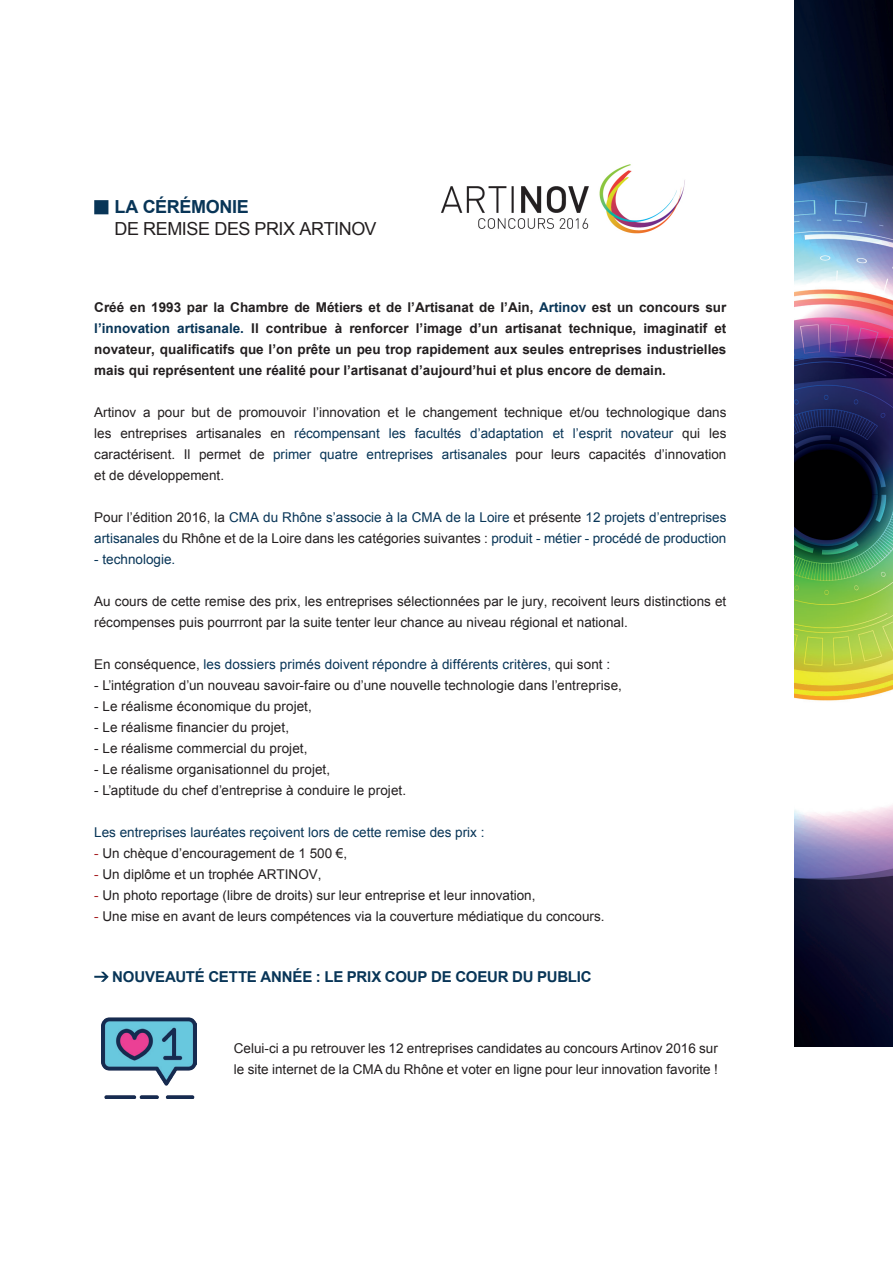
<style>
.page{position:relative;width:893px;height:1263px;background:#fff}
.page>*{position:absolute;margin:0;border:0;box-sizing:border-box;transform-origin:0 0}
.t1{font:18px "Arial";letter-spacing:-.02em;color:#231f20}
.t2{font:700 18px "Arial";letter-spacing:-.02em;color:#083557}
.t3{font:700 15px "Arial";letter-spacing:-.015em;color:#083557}
.t4{font:13.5px/21px "Arial";color:#231f20}
.t5{font:700 13.5px/21px "Arial";color:#231f20;text-align:justify}
.t6{font:13.5px/21px "Arial";color:#083557}
.s1{color:#083557}
.s2{color:#231f20}
.s3{color:#a72023}
</style>
<div class="page">
<img style="left:794px;top:0;width:99px;height:1046px">
<div style="left:94px;top:200px;width:14px;height:14px;background:#083557"></div>
<svg style="left:94px;top:972px;width:15px;height:10px"></svg>
<img style="left:441px;top:164px;width:244px;height:70px">
<img style="left:101px;top:1018px;width:96px;height:81px">
<h1 class="t2" style="left:114px;top:195px;width:136px">LA CÉRÉMONIE</h1>
<h1 class="t1" style="left:114px;top:217px;width:264px">DE REMISE DES PRIX ARTINOV</h1>
<p class="t5" style="left:94px;top:297px;width:634px">Créé en 1993 par la Chambre de Métiers et de l’Artisanat de l’Ain, <span class="s1">Artinov</span> est un concours sur <span class="s1">l’innovation artisanale.</span> Il contribue à renforcer l’image d’un artisanat technique, imaginatif et novateur, qualificatifs que l’on prête un peu trop rapidement aux seules entreprises industrielles mais qui représentent une réalité pour l’artisanat d’aujourd’hui et plus encore de demain.</p>
<p class="t4" style="left:94px;top:402px;width:634px;text-align:justify">Artinov a pour but de promouvoir l’innovation et le changement technique et/ou technologique dans les entreprises artisanales en <span class="s1">récompensant les facultés d’adaptation et l’esprit novateur</span> qui les caractérisent. Il permet de <span class="s1">primer quatre entreprises artisanales</span> pour leurs capacités d’innovation et de développement.</p>
<p class="t6" style="left:94px;top:507px;width:634px"><span class="s2">Pour l’édition 2016, la</span> CMA du Rhône s’associe à la CMA de la Loire <span class="s2">et présente</span> 12 projets d’entreprises artisanales <span class="s2">du Rhône et de la Loire dans les catégories suivantes :</span> produit - métier - procédé de production</p>
<p class="t6" style="left:94px;top:549px;width:83px">- technologie.</p>
<p class="t4" style="left:94px;top:591px;width:634px">Au cours de cette remise des prix, les entreprises sélectionnées par le jury, recoivent leurs distinctions et récompenses puis pourrront par la suite tenter leur chance au niveau régional et national.</p>
<p class="t6" style="left:94px;top:654px;width:517px"><span class="s2">En conséquence,</span> les dossiers primés doivent répondre à différents critères, <span class="s2">qui sont :</span></p>
<p class="t4" style="left:94px;top:675px;width:529px">- L’intégration d’un nouveau savoir-faire ou d’une nouvelle technologie dans l’entreprise,</p>
<p class="t4" style="left:94px;top:696px;width:219px">- Le réalisme économique du projet,</p>
<p class="t4" style="left:94px;top:717px;width:196px">- Le réalisme financier du projet,</p>
<p class="t4" style="left:94px;top:738px;width:215px">- Le réalisme commercial du projet,</p>
<p class="t4" style="left:94px;top:759px;width:237px">- Le réalisme organisationnel du projet,</p>
<p class="t4" style="left:94px;top:780px;width:313px">- L’aptitude du chef d’entreprise à conduire le projet.</p>
<p class="t6" style="left:94px;top:822px;width:392px">Les entreprises lauréates reçoivent lors de cette remise des prix :</p>
<p class="t4" style="left:94px;top:843px;width:254px"><span class="s3">-</span> Un chèque d’encouragement de 1 500 €,</p>
<p class="t4" style="left:94px;top:864px;width:229px"><span class="s3">-</span> Un diplôme et un trophée ARTINOV,</p>
<p class="t4" style="left:94px;top:885px;width:443px"><span class="s3">-</span> Un photo reportage (libre de droits) sur leur entreprise et leur innovation,</p>
<p class="t4" style="left:94px;top:906px;width:512px"><span class="s3">-</span> Une mise en avant de leurs compétences via la couverture médiatique du concours.</p>
<p class="t3" style="left:112px;top:966px;width:481px">NOUVEAUTÉ CETTE ANNÉE : LE PRIX COUP DE COEUR DU PUBLIC</p>
<p class="t4" style="left:234px;top:1037px;width:485px">Celui-ci a pu retrouver les 12 entreprises candidates au concours Artinov 2016 sur le site internet de la CMA du Rhône et voter en ligne pour leur innovation favorite !</p>
</div>
